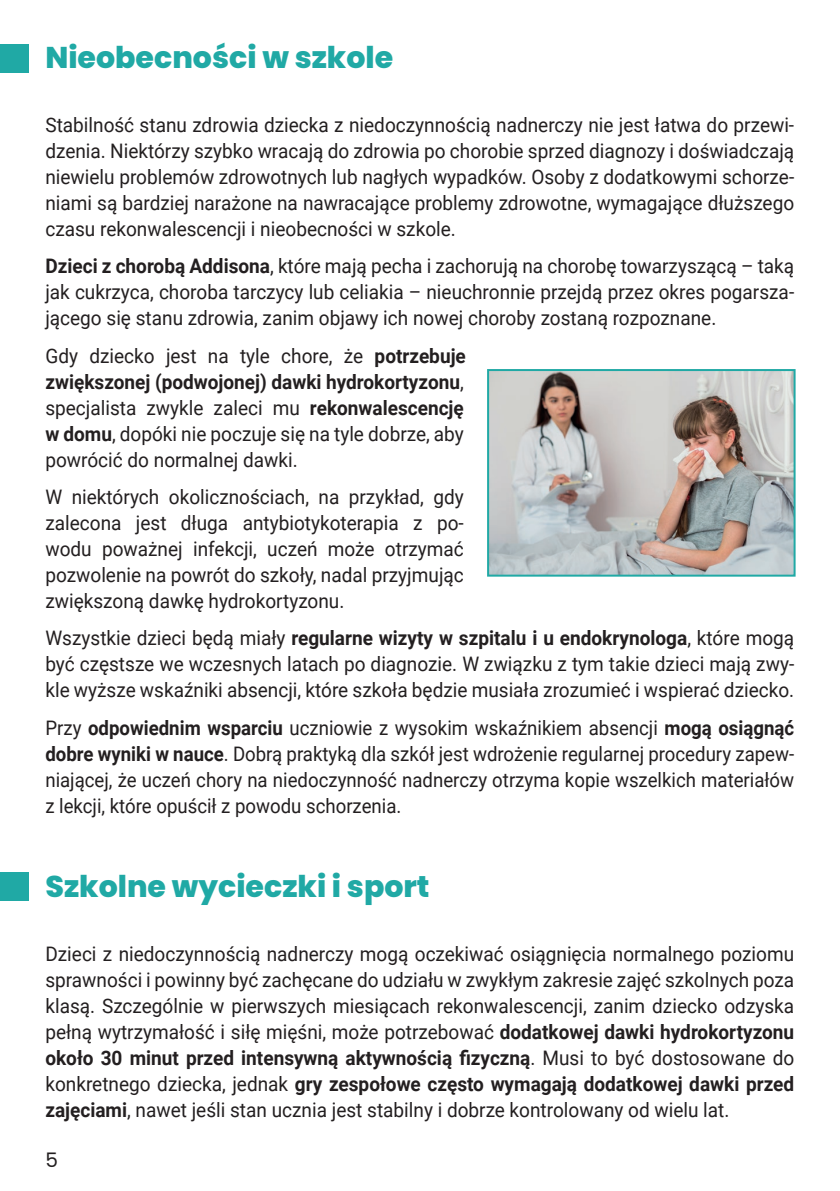
<style>
.page{position:relative;width:840px;height:1191px;background:#fff}
.page>*{position:absolute;margin:0;border:0;box-sizing:border-box;transform-origin:0 0}
.t1{font:800 30px "Poppins";color:#20a9a5}
.t2{font:20px/26px "Roboto";color:#231f20;text-align:justify;scale:.95 1}
.t3{font:20px/26px "Roboto";color:#231f20;text-align:justify;scale:.93 1}
.t4{font:20px "Poppins";color:#231f20}
.s1{font-weight:700}
</style>
<div class="page">
<div style="left:0;top:44px;width:28px;height:29px;background:#20a9a5"></div>
<img style="left:490px;top:372px;width:302px;height:201px">
<div style="left:487px;top:369px;width:308px;height:207px;border:2px solid #20a9a5"></div>
<div style="left:0;top:872px;width:28px;height:28px;background:#20a9a5"></div>
<h1 class="t1" style="left:45px;top:40px;width:349px">Nieobecności w szkole</h1>
<p class="t2" style="left:45px;top:111px;width:789px">Stabilność stanu zdrowia dziecka z niedoczynnością nadnerczy nie jest łatwa do przewi&shy;dzenia. Niektórzy szybko wracają do zdrowia po chorobie sprzed diagnozy i doświadczają niewielu problemów zdrowotnych lub nagłych wypadków. Osoby z dodatkowymi schorze&shy;niami są bardziej narażone na nawracające problemy zdrowotne, wymagające dłuższego czasu rekonwalescencji i nieobecności w szkole.</p>
<p class="t2" style="left:45px;top:252px;width:789px"><span class="s1">Dzieci z chorobą Addisona</span>, które mają pecha i zachorują na chorobę towarzyszącą – taką jak cukrzyca, choroba tarczycy lub celiakia – nieuchronnie przejdą przez okres pogarsza&shy;jącego się stanu zdrowia, zanim objawy ich nowej choroby zostaną rozpoznane.</p>
<p class="t2" style="left:45px;top:342px;width:444px">Gdy dziecko jest na tyle chore, że <span class="s1">potrzebuje zwiększonej (podwojonej) dawki hydrokortyzonu</span>, specjalista zwykle zaleci mu <span class="s1">rekonwalescencję w domu</span>, dopóki nie poczuje się na tyle dobrze, aby powrócić do normalnej dawki.</p>
<p class="t2" style="left:45px;top:483px;width:442px">W niektórych okolicznościach, na przykład, gdy zalecona jest długa antybiotykoterapia z po&shy;wodu poważnej infekcji, uczeń może otrzymać pozwolenie na powrót do szkoły, nadal przyjmując zwiększoną dawkę hydrokortyzonu.</p>
<p class="t2" style="left:45px;top:624px;width:789px">Wszystkie dzieci będą miały <span class="s1">regularne wizyty w szpitalu i u endokrynologa</span>, które mogą być częstsze we wczesnych latach po diagnozie. W związku z tym takie dzieci mają zwy&shy;kle wyższe wskaźniki absencji, które szkoła będzie musiała zrozumieć i wspierać dziecko.</p>
<p class="t3" style="left:45px;top:714px;width:806px">Przy <span class="s1">odpowiednim wsparciu</span> uczniowie z wysokim wskaźnikiem absencji <span class="s1">mogą osiągnąć dobre wyniki w nauce</span>. Dobrą praktyką dla szkół jest wdrożenie regularnej procedury zapew&shy;niającej, że uczeń chory na niedoczynność nadnerczy otrzyma kopie wszelkich materiałów z lekcji, które opuścił z powodu schorzenia.</p>
<h1 class="t1" style="left:45px;top:869px;width:385px">Szkolne wycieczki i sport</h1>
<p class="t2" style="left:45px;top:940px;width:789px">Dzieci z niedoczynnością nadnerczy mogą oczekiwać osiągnięcia normalnego poziomu sprawności i powinny być zachęcane do udziału w zwykłym zakresie zajęć szkolnych poza klasą. Szczególnie w pierwszych miesiącach rekonwalescencji, zanim dziecko odzyska pełną wytrzymałość i siłę mięśni, może potrzebować <span class="s1">dodatkowej dawki hydrokortyzonu około 30 minut przed intensywną aktywnością fizyczną</span>. Musi to być dostosowane do konkretnego dziecka, jednak <span class="s1">gry zespołowe często wymagają dodatkowej dawki przed zajęciami</span>, nawet jeśli stan ucznia jest stabilny i dobrze kontrolowany od wielu lat.</p>
<p class="t4" style="left:45px;top:1148px;width:14px">5</p>
</div>
